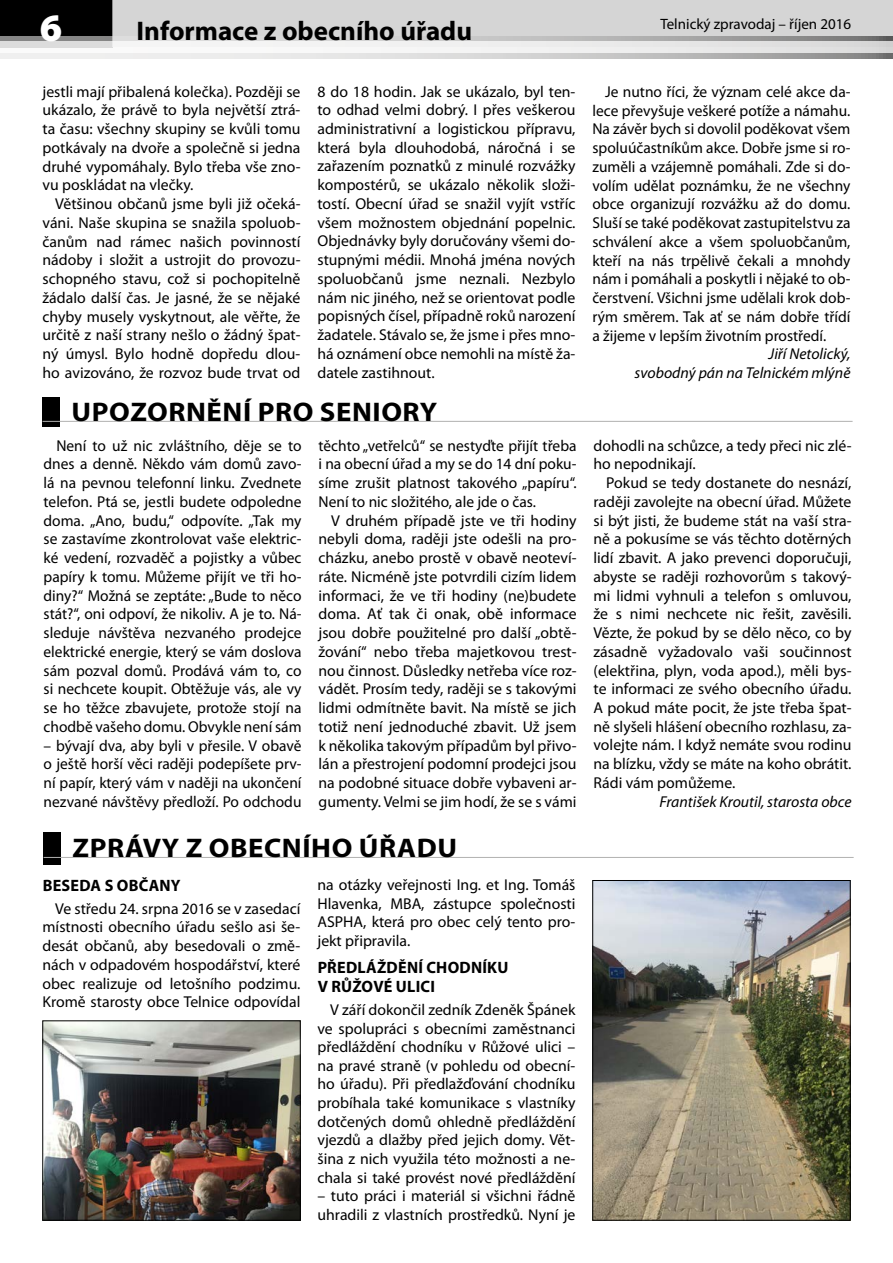
<style>
.page{position:relative;width:893px;height:1263px;background:#fff}
.page>*{position:absolute;margin:0;border:0;box-sizing:border-box;transform-origin:0 0}
.t1{font:900 39px "Myriad Pro";color:#fff}
.t2{font:700 27px "Myriad Pro";letter-spacing:.02em;color:#000;scale:1.07 1}
.t3{font:700 27px "Myriad Pro";color:#000}
.t4{font:700 16.5px/18.8px "Myriad Pro";letter-spacing:.015em;color:#000}
.t5{font:15.75px/18.8px "Myriad Pro";color:#000;text-align:justify}
.t6{font:italic 15.75px/18.8px "Myriad Pro";color:#000;text-align:right}
.t7{font:15px "Myriad Pro";color:#000}
</style>
<div class="page">
<div style="left:0;top:0;width:112px;height:47px;background:#000"></div>
<div style="left:112px;top:0;width:781px;height:47px;background:#d5d5d5"></div>
<svg style="left:0;top:37px;width:893px;height:21px"></svg>
<svg style="left:0;top:42px;width:893px;height:11px;fill:#f0f0f0"></svg>
<div style="left:43px;top:397px;width:17px;height:30px;background:#000"></div>
<hr style="left:43px;top:421px;width:810px;height:1px;background:#b1b1b0">
<div style="left:44px;top:832px;width:17px;height:32px;background:#000"></div>
<hr style="left:44px;top:857px;width:810px;height:1px;background:#b1b1b0">
<img style="left:45px;top:1022px;width:253px;height:196px">
<div style="left:43px;top:1020px;width:257px;height:200px;border:1px solid #000"></div>
<img style="left:594px;top:882px;width:254px;height:336px">
<div style="left:592px;top:880px;width:258px;height:340px;border:1px solid #000"></div>
<h1 class="t1" style="left:40px;top:1px;width:24px">6</h1>
<h2 class="t3" style="left:136px;top:14px;width:337px">Informace z obecního úřadu</h2>
<p class="t7" style="left:660px;top:14px;width:192px">Telnický zpravodaj – říjen 2016</p>
<p class="t5" style="left:43px;top:82px;width:259px">jestli mají přibalená kolečka). Později se ukázalo, že právě to byla největší ztrá&shy;ta času: všechny skupiny se kvůli tomu potkávaly na dvoře a společně si jedna druhé vypomáhaly. Bylo třeba vše zno&shy;vu poskládat na vlečky.</p>
<p class="t5" style="left:43px;top:194px;width:259px;text-indent:13px">Většinou občanů jsme byli již očeká&shy;váni. Naše skupina se snažila spoluob&shy;čanům nad rámec našich povinností nádoby i složit a ustrojit do provozu&shy;schopného stavu, což si pochopitelně žádalo další čas. Je jasné, že se nějaké chyby musely vyskytnout, ale věřte, že určitě z naší strany nešlo o žádný špat&shy;ný úmysl. Bylo hodně dopředu dlou&shy;ho avizováno, že rozvoz bude trvat od</p>
<p class="t5" style="left:317px;top:82px;width:259px">8 do 18 hodin. Jak se ukázalo, byl ten&shy;to odhad velmi dobrý. I přes veškerou administrativní a logistickou přípravu, která byla dlouhodobá, náročná i se zařazením poznatků z minulé rozvážky kompostérů, se ukázalo několik složi&shy;tostí. Obecní úřad se snažil vyjít vstříc všem možnostem objednání popelnic.<br>Objednávky byly doručovány všemi do&shy;stupnými médii. Mnohá jména nových spoluobčanů jsme neznali. Nezbylo nám nic jiného, než se orientovat podle popisných čísel, případně roků narození žadatele. Stávalo se, že jsme i přes mno&shy;há oznámení obce nemohli na místě ža&shy;datele zastihnout.</p>
<p class="t5" style="left:592px;top:82px;width:259px;text-indent:13px">Je nutno říci, že význam celé akce da&shy;lece převyšuje veškeré potíže a námahu.<br>Na závěr bych si dovolil poděkovat všem spoluúčastníkům akce. Dobře jsme si ro&shy;zuměli a vzájemně pomáhali. Zde si do&shy;volím udělat poznámku, že ne všechny obce organizují rozvážku až do domu.<br>Sluší se také poděkovat zastupitelstvu za schválení akce a všem spoluobčanům, kteří na nás trpělivě čekali a mnohdy nám i pomáhali a poskytli i nějaké to ob&shy;čerstvení. Všichni jsme udělali krok dob&shy;rým směrem. Tak ať se nám dobře třídí a žijeme v lepším životním prostředí.</p>
<p class="t6" style="left:635px;top:344px;width:217px">Jiří Netolický,<br>svobodný pán na Telnickém mlýně</p>
<h2 class="t2" style="left:72px;top:394px;width:343px">UPOZORNĚNÍ PRO SENIORY</h2>
<p class="t5" style="left:44px;top:436px;width:259px;text-indent:13px">Není to už nic zvláštního, děje se to dnes a denně. Někdo vám domů zavo&shy;lá na pevnou telefonní linku. Zvednete telefon. Ptá se, jestli budete odpoledne doma. „Ano, budu,“ odpovíte. „Tak my se zastavíme zkontrolovat vaše elektric&shy;ké vedení, rozvaděč a pojistky a vůbec papíry k tomu. Můžeme přijít ve tři ho&shy;diny?“ Možná se zeptáte: „Bude to něco stát?“, oni odpoví, že nikoliv. A je to. Ná&shy;sleduje návštěva nezvaného prodejce elektrické energie, který se vám doslova sám pozval domů. Prodává vám to, co si nechcete koupit. Obtěžuje vás, ale vy se ho těžce zbavujete, protože stojí na chodbě vašeho domu. Obvykle není sám</p>
<p class="t5" style="left:44px;top:736px;width:259px">– bývají dva, aby byli v přesile. V obavě o ještě horší věci raději podepíšete prv&shy;ní papír, který vám v naději na ukončení nezvané návštěvy předloží. Po odchodu</p>
<p class="t5" style="left:319px;top:436px;width:259px">těchto „vetřelců“ se nestyďte přijít třeba i na obecní úřad a my se do 14 dní poku&shy;síme zrušit platnost takového „papíru“.<br>Není to nic složitého, ale jde o čas.</p>
<p class="t5" style="left:319px;top:511px;width:259px;text-indent:13px">V druhém případě jste ve tři hodiny nebyli doma, raději jste odešli na pro&shy;cházku, anebo prostě v obavě neoteví&shy;ráte. Nicméně jste potvrdili cizím lidem informaci, že ve tři hodiny (ne)budete doma. Ať tak či onak, obě informace jsou dobře použitelné pro další „obtě&shy;žování“ nebo třeba majetkovou trest&shy;nou činnost. Důsledky netřeba více roz&shy;vádět. Prosím tedy, raději se s takovými lidmi odmítněte bavit. Na místě se jich totiž není jednoduché zbavit. Už jsem k několika takovým případům byl přivo&shy;lán a přestrojení podomní prodejci jsou na podobné situace dobře vybaveni ar&shy;gumenty. Velmi se jim hodí, že se s vámi</p>
<h2 class="t2" style="left:73px;top:831px;width:361px">ZPRÁVY Z OBECNÍHO ÚŘADU</h2>
<p class="t4" style="left:43px;top:875px;width:139px">BESEDA S OBČANY</p>
<p class="t5" style="left:43px;top:899px;width:259px;text-indent:13px">Ve středu 24. srpna 2016 se v zasedací místnosti obecního úřadu sešlo asi še&shy;desát občanů, aby besedovali o změ&shy;nách v odpadovém hospodářství, které obec realizuje od letošního podzimu.<br>Kromě starosty obce Telnice odpovídal</p>
<p class="t5" style="left:317px;top:875px;width:259px">na otázky veřejnosti Ing. et Ing. Tomáš Hlavenka, MBA, zástupce společnosti ASPHA, která pro obec celý tento pro&shy;jekt připravila.</p>
<p class="t4" style="left:318px;top:958px;width:192px">PŘEDLÁŽDĚNÍ CHODNÍKU<br>V RŮŽOVÉ ULICI</p>
<p class="t5" style="left:317px;top:1000px;width:259px;text-indent:13px">V září dokončil zedník Zdeněk Špánek ve spolupráci s obecními zaměstnanci předláždění chodníku v Růžové ulici – na pravé straně (v pohledu od obecní&shy;ho úřadu). Při předlažďování chodníku probíhala také komunikace s vlastníky dotčených domů ohledně předláždění vjezdů a dlažby před jejich domy. Vět&shy;šina z nich využila této možnosti a ne&shy;chala si také provést nové předláždění</p>
<p class="t5" style="left:317px;top:1186px;width:259px">– tuto práci i materiál si všichni řádně uhradili z vlastních prostředků. Nyní je</p>
<p class="t5" style="left:594px;top:436px;width:259px">dohodli na schůzce, a tedy přeci nic zlé&shy;ho nepodnikají.</p>
<p class="t5" style="left:594px;top:473px;width:259px;text-indent:13px">Pokud se tedy dostanete do nesnází, raději zavolejte na obecní úřad. Můžete si být jisti, že budeme stát na vaší stra&shy;ně a pokusíme se vás těchto dotěrných lidí zbavit. A jako prevenci doporučuji, abyste se raději rozhovorům s takový&shy;mi lidmi vyhnuli a telefon s omluvou, že s nimi nechcete nic řešit, zavěsili.<br>Vězte, že pokud by se dělo něco, co by zásadně vyžadovalo vaši součinnost (elektřina, plyn, voda apod.), měli bys&shy;te informaci ze svého obecního úřadu.<br>A pokud máte pocit, že jste třeba špat&shy;ně slyšeli hlášení obecního rozhlasu, za&shy;volejte nám. I když nemáte svou rodinu na blízku, vždy se máte na koho obrátit.<br>Rádi vám pomůžeme.</p>
<p class="t6" style="left:659px;top:792px;width:194px">František Kroutil, starosta obce</p>
</div>
